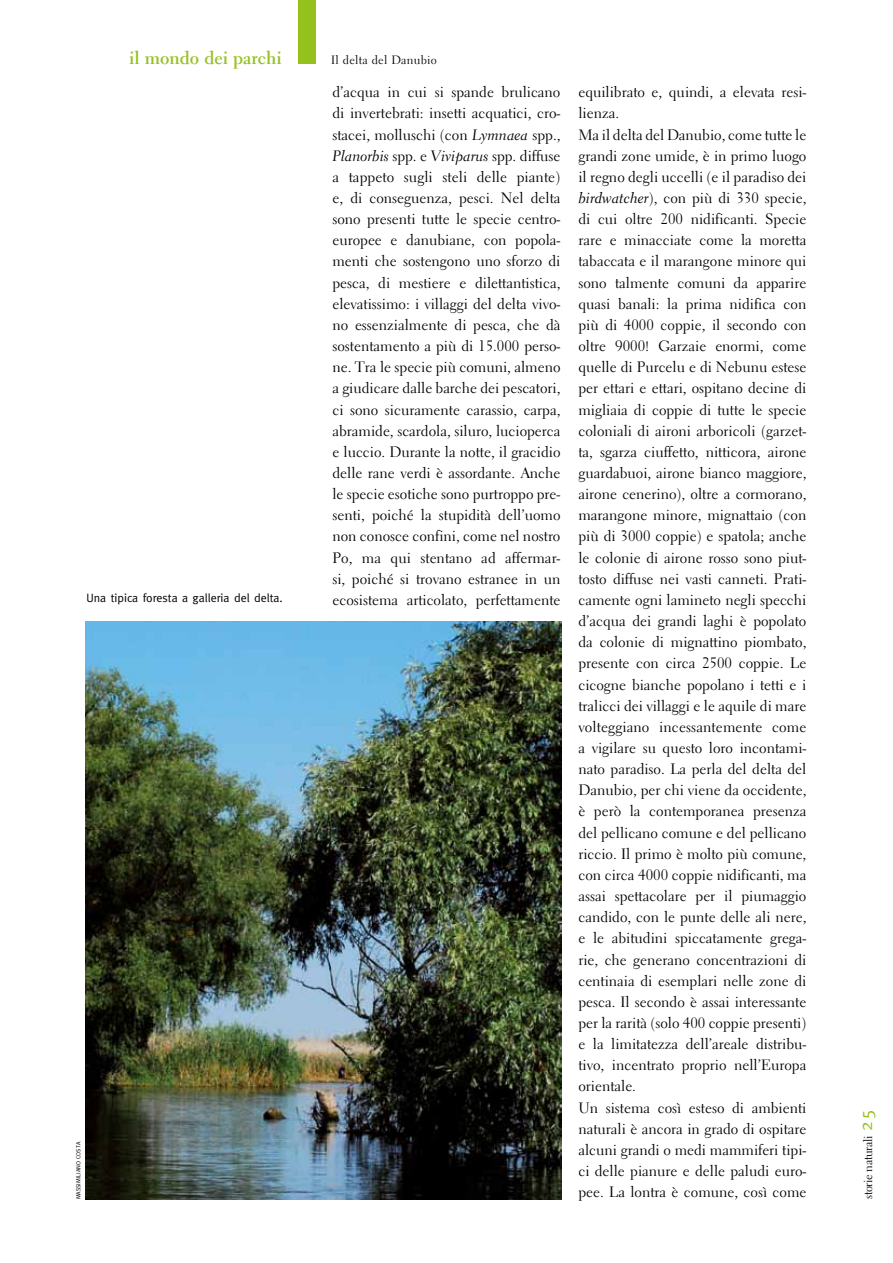
<style>
.page{position:relative;width:893px;height:1263px;background:#fff}
.page>*{position:absolute;margin:0;border:0;box-sizing:border-box;transform-origin:0 0}
.t1{font:700 18px "Electra LH";color:#95c11f}
.t2{font:15px/21.1px "Electra LH";color:#000;text-align:justify}
.t3{font:12px "Meta";color:#000}
.t4{font:12px "Electra LH";letter-spacing:.025em;color:#000}
.t5{font:12px "Electra LH";letter-spacing:-.025em;color:#000}
.t6{font:6px "Meta";color:#000}
.s1{font-family:"Electra LH Cursive"}
.s2{font-family:"Meta";font-size:18px;color:#95c11f}
</style>
<div class="page">
<div style="left:298px;top:0;width:17px;height:64px;background:#95c11f"></div>
<img style="left:85px;top:621px;width:476px;height:578px">
<p class="t1" style="left:129px;top:47px;width:154px">il mondo dei parchi</p>
<p class="t4" style="left:331px;top:53px;width:107px">Il delta del Danubio</p>
<p class="t3" style="left:87px;top:591px;width:198px">Una tipica foresta a galleria del delta.</p>
<p class="t6" style="left:75px;top:1199px;width:59px;rotate:-90deg">MASSIMILIANO COSTA</p>
<p class="t2" style="left:332px;top:82px;width:230px">d’acqua in cui si spande brulicano di invertebrati: insetti acquatici, cro&shy;stacei, molluschi (con <span class="s1">Lymnaea</span> spp., <span class="s1">Planorbis</span> spp. e <span class="s1">Viviparus</span> spp. diffuse a tappeto sugli steli delle piante) e, di conseguenza, pesci. Nel delta sono presenti tutte le specie centro&shy;europee e danubiane, con popola&shy;menti che sostengono uno sforzo di pesca, di mestiere e dilettantistica, elevatissimo: i villaggi del delta vivo&shy;no essenzialmente di pesca, che dà sostentamento a più di 15.000 perso&shy;ne. Tra le specie più comuni, almeno a giudicare dalle barche dei pescatori, ci sono sicuramente carassio, carpa, abramide, scardola, siluro, lucioperca e luccio. Durante la notte, il gracidio delle rane verdi è assordante. Anche le specie esotiche sono purtroppo pre&shy;senti, poiché la stupidità dell’uomo non conosce confini, come nel nostro Po, ma qui stentano ad affermar&shy;si, poiché si trovano estranee in un ecosistema articolato, perfettamente</p>
<p class="t2" style="left:578px;top:82px;width:230px;text-align:left">equilibrato e, quindi, a elevata resi&shy;lienza.<br>Ma il delta del Danubio, come tutte le grandi zone umide, è in primo luogo il regno degli uccelli (e il paradiso dei <span class="s1">birdwatcher</span>), con più di 330 specie, di cui oltre 200 nidificanti. Specie rare e minacciate come la moretta tabaccata e il marangone minore qui sono talmente comuni da apparire quasi banali: la prima nidifica con più di 4000 coppie, il secondo con oltre 9000! Garzaie enormi, come quelle di Purcelu e di Nebunu estese per ettari e ettari, ospitano decine di migliaia di coppie di tutte le specie coloniali di aironi arboricoli (garzet&shy;ta, sgarza ciuffetto, nitticora, airone guardabuoi, airone bianco maggiore, airone cenerino), oltre a cormorano, marangone minore, mignattaio (con più di 3000 coppie) e spatola; anche le colonie di airone rosso sono piut&shy;tosto diffuse nei vasti canneti. Prati&shy;camente ogni lamineto negli specchi d’acqua dei grandi laghi è popolato da colonie di mignattino piombato, presente con circa 2500 coppie. Le cicogne bianche popolano i tetti e i tralicci dei villaggi e le aquile di mare volteggiano incessantemente come a vigilare su questo loro incontami&shy;nato paradiso. La perla del delta del Danubio, per chi viene da occidente, è però la contemporanea presenza del pellicano comune e del pellicano riccio. Il primo è molto più comune, con circa 4000 coppie nidificanti, ma assai spettacolare per il piumaggio candido, con le punte delle ali nere, e le abitudini spiccatamente grega&shy;rie, che generano concentrazioni di centinaia di esemplari nelle zone di pesca. Il secondo è assai interessante per la rarità (solo 400 coppie presenti) e la limitatezza dell’areale distribu&shy;tivo, incentrato proprio nell’Europa orientale.<br>Un sistema così esteso di ambienti naturali è ancora in grado di ospitare alcuni grandi o medi mammiferi tipi&shy;ci delle pianure e delle paludi euro-</p>
<p class="t2" style="left:578px;top:1181px;width:230px">pee. La lontra è comune, così come</p>
<p class="t5" style="left:861px;top:1199px;width:91px;rotate:-90deg">storie naturali <span class="s2">25</span></p>
</div>
